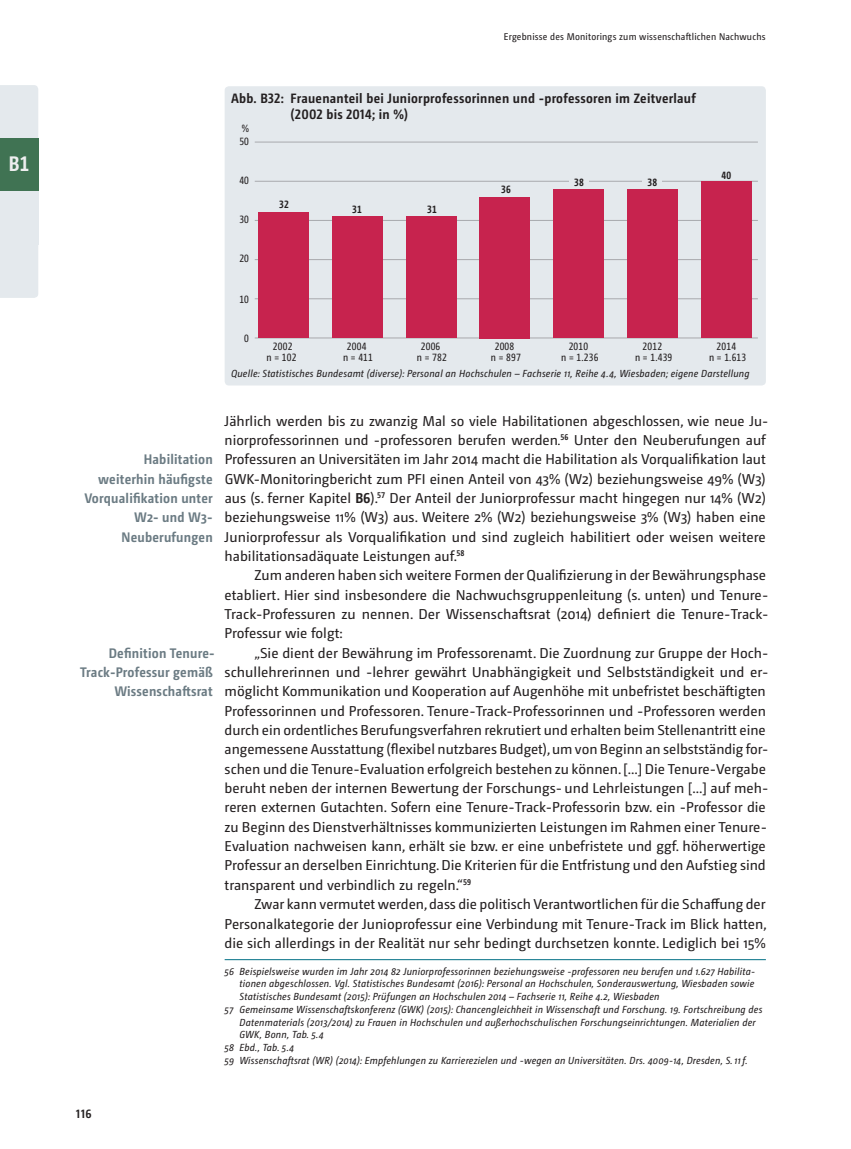
<style>
.page{position:relative;width:851px;height:1149px;background:#fff}
.page>*{position:absolute;margin:0;border:0;box-sizing:border-box;transform-origin:0 0}
.t1{font:700 21px "Camingo Dos Pro Cd";color:#eeeeef}
.t2{font:14.25px/19.4px "Camingo Dos Hof";color:#231f20;text-align:justify}
.t3{font:700 13.8px/19.4px "Camingo Dos Hof S Cd";letter-spacing:.015em;color:#6b7b83;text-align:right}
.t4{font:700 13.5px/15.8px "Camingo Dos Pro S Cd";letter-spacing:.02em;color:#231f20}
.t5{font:700 12px "Camingo Dos Pro S Cd";color:#231f20}
.t6{font:10.5px/12.6px "Camingo Dos Pro Cd";letter-spacing:.02em;color:#231f20}
.t7{font:700 10.5px "Camingo Dos Pro Cd";letter-spacing:.02em;color:#231f20}
.t8{font:italic 10.2px/12.8px "Camingo Dos Pro S Cd";letter-spacing:.02em;color:#231f20;text-align:justify}
.t9{font:9.75px "Camingo Dos Pro S Cd";letter-spacing:.02em;color:#231f20}
.s1{font-family:"Minion Pro";font-size:13.5px;color:#000}
.s2{font-family:"Camingo Dos Pro S Cd";font-weight:700}
</style>
<div class="page">
<div style="left:0;top:244px;width:38px;height:54px;background:#e4e9ed"></div>
<div style="left:0;top:85px;width:38px;height:53px;background:#e4e9ed"></div>
<div style="left:0;top:138px;width:38px;height:53px;background:#407353"></div>
<div style="left:0;top:191px;width:38px;height:53px;background:#e4e9ed"></div>
<hr style="left:225px;top:959px;width:540px;height:1px;background:#006f85">
<div style="left:225px;top:86px;width:540px;height:299px;background:#e4e9ed;border-radius:4px"></div>
<hr style="left:255px;top:142px;width:502px;height:1px;background:#a8a9ad">
<hr style="left:255px;top:337px;width:502px;height:1px;background:#a8a9ad">
<hr style="left:255px;top:298px;width:502px;height:1px;background:#a8a9ad">
<hr style="left:255px;top:181px;width:502px;height:1px;background:#a8a9ad">
<hr style="left:255px;top:220px;width:502px;height:1px;background:#a8a9ad">
<hr style="left:255px;top:259px;width:502px;height:1px;background:#a8a9ad">
<div style="left:258px;top:212px;width:50px;height:126px;background:#c7234e"></div>
<div style="left:332px;top:216px;width:50px;height:122px;background:#c7234e"></div>
<div style="left:406px;top:216px;width:50px;height:122px;background:#c7234e"></div>
<div style="left:480px;top:197px;width:50px;height:141px;background:#c7234e"></div>
<div style="left:553px;top:189px;width:51px;height:149px;background:#c7234e"></div>
<div style="left:627px;top:189px;width:50px;height:149px;background:#c7234e"></div>
<div style="left:701px;top:181px;width:50px;height:157px;background:#c7234e"></div>
<div style="left:569px;top:177px;width:19px;height:6px;background:#e4e9ed"></div>
<div style="left:642px;top:177px;width:19px;height:6px;background:#e4e9ed"></div>
<h1 class="t1" style="left:9px;top:151px;width:22px">B1</h1>
<p class="t9" style="left:504px;top:30px;width:263px">Ergebnisse des Monitorings zum wissenschaftlichen Nachwuchs</p>
<p class="t3" style="left:84px;top:449px;width:130px">Habilitation weiterhin häufigste<br>Vorqualifikation unter<br>W2- und W3-<br>Neuberufungen</p>
<p class="t4" style="left:290px;top:90px;width:406px;text-indent:-60px">Abb. B32: Frauenanteil bei Juniorprofessorinnen und -professoren im Zeitverlauf (2002 bis 2014; in %)</p>
<p class="t6" style="left:239px;top:122px;width:11px">%<br>50</p>
<p class="t6" style="left:239px;top:174px;width:11px">40</p>
<p class="t7" style="left:501px;top:183px;width:11px">36</p>
<p class="t7" style="left:279px;top:198px;width:11px">32</p>
<p class="t7" style="left:352px;top:203px;width:11px">31</p>
<p class="t7" style="left:427px;top:203px;width:11px">31</p>
<p class="t6" style="left:239px;top:213px;width:11px">30</p>
<p class="t6" style="left:239px;top:252px;width:11px">20</p>
<p class="t6" style="left:239px;top:293px;width:11px">10</p>
<p class="t6" style="left:244px;top:332px;width:6px">0</p>
<p class="t7" style="left:721px;top:168px;width:11px">40</p>
<p class="t7" style="left:574px;top:176px;width:11px">38</p>
<p class="t7" style="left:647px;top:176px;width:11px">38</p>
<p class="t6" style="left:273px;top:339px;width:21px">2002</p>
<p class="t6" style="left:347px;top:339px;width:21px">2004</p>
<p class="t6" style="left:421px;top:339px;width:21px">2006</p>
<p class="t6" style="left:494px;top:339px;width:21px">2008</p>
<p class="t6" style="left:568px;top:339px;width:21px">2010</p>
<p class="t6" style="left:642px;top:339px;width:21px">2012</p>
<p class="t6" style="left:716px;top:339px;width:21px">2014</p>
<p class="t6" style="left:266px;top:351px;width:31px">n = 102</p>
<p class="t6" style="left:343px;top:351px;width:31px">n = 411</p>
<p class="t6" style="left:417px;top:351px;width:31px">n = 782</p>
<p class="t6" style="left:491px;top:351px;width:31px">n = 897</p>
<p class="t6" style="left:561px;top:351px;width:39px">n = 1.236</p>
<p class="t6" style="left:635px;top:351px;width:39px">n = 1.439</p>
<p class="t6" style="left:709px;top:351px;width:39px">n = 1.613</p>
<p class="t8" style="left:231px;top:367px;width:520px">Quelle: Statistisches Bundesamt (diverse): Personal an Hochschulen – Fachserie 11, Reihe 4.4, Wiesbaden; eigene Darstellung</p>
<p class="t2" style="left:224px;top:411px;width:544px">Jährlich werden bis zu zwanzig Mal so viele Habilitationen abgeschlossen, wie neue Ju&shy;niorprofessorinnen und - professoren berufen werden<span class="s1">.</span><sup>56</sup> Unter den Neuberufungen auf Professuren an Universitäten im Jahr 2014 macht die Habilitation als Vorqualifikation laut GWK- Monitoringbericht zum PFI einen Anteil von 43% (W2) beziehungsweise 49% (W3) aus (s . ferner Kapitel <span class="s2">B6</span>) .<sup>57</sup> Der Anteil der Juniorprofessur macht hingegen nur 14% (W2) beziehungsweise 11% (W3) aus . Weitere 2% (W2) beziehungsweise 3% (W3) haben eine Juniorprofessur als Vorqualifikation und sind zugleich habilitiert oder weisen weitere habilitationsadäquate Leistungen auf .<sup>58</sup></p>
<p class="t2" style="left:225px;top:565px;width:544px;text-indent:30px">Zum anderen haben sich weitere Formen der Qualifizierung in der Bewährungsphase etabliert . Hier sind insbesondere die Nachwuchsgruppenleitung (s . unten) und Tenure-Track- Professuren zu nennen . Der Wissenschaftsrat (2014) definiert die Tenure- Track-Professur wie folgt:</p>
<p class="t3" style="left:80px;top:642px;width:135px">Definition Tenure-<br>Track- Professur gemäß<br>Wissenschaftsrat</p>
<p class="t2" style="left:225px;top:642px;width:544px;text-indent:30px">„Sie dient der Bewährung im Professorenamt . Die Zuordnung zur Gruppe der Hoch&shy;schullehrerinnen und - lehrer gewährt Unabhängigkeit und Selbstständigkeit und er&shy;möglicht Kommunikation und Kooperation auf Augenhöhe mit unbefristet beschäftigten Professorinnen und Professoren . Tenure- Track- Professorinnen und - Professoren werden durch ein ordentliches Berufungsverfahren rekrutiert und erhalten beim Stellenantritt eine angemessene Ausstattung (flexibel nutzbares Budget), um von Beginn an selbstständig for&shy;schen und die Tenure- Evaluation erfolgreich bestehen zu können . […] Die Tenure- Vergabe beruht neben der internen Bewertung der Forschungs- und Lehrleistungen […] auf meh&shy;reren externen Gutachten . Sofern eine Tenure- Track- Professorin bzw . ein - Professor die zu Beginn des Dienstverhältnisses kommunizierten Leistungen im Rahmen einer Tenure-Evaluation nachweisen kann, erhält sie bzw . er eine unbefristete und ggf . höherwertige Professur an derselben Einrichtung . Die Kriterien für die Entfristung und den Aufstieg sind transparent und verbindlich zu regeln .“<sup>59</sup></p>
<p class="t2" style="left:225px;top:894px;width:542px;text-indent:30px">Zwar kann vermutet werden, dass die politisch Verantwortlichen für die Schaffung der Personalkategorie der Junioprofessur eine Verbindung mit Tenure- Track im Blick hatten, die sich allerdings in der Realität nur sehr bedingt durchsetzen konnte . Lediglich bei 15%</p>
<p class="t8" style="left:239px;top:964px;width:516px;text-indent:-15px">56 Beispielsweise wurden im Jahr 2014 82 Juniorprofessorinnen beziehungsweise -professoren neu berufen und 1.627 Habilita&shy;tionen abgeschlossen. Vgl. Statistisches Bundesamt (2016): Personal an Hochschulen, Sonderauswertung, Wiesbaden sowie Statistisches Bundesamt (2015): Prüfungen an Hochschulen 2014 – Fachserie 11, Reihe 4.2, Wiesbaden</p>
<p class="t8" style="left:239px;top:1002px;width:524px;text-align:left;text-indent:-15px">57 Gemeinsame Wissenschaftskonferenz (GWK) (2015): Chancengleichheit in Wissenschaft und Forschung. 19. Fortschreibung des<br>Datenmaterials (2013/2014) zu Frauen in Hochschulen und außerhochschulischen Forschungseinrichtungen. Materialien der<br>GWK, Bonn, Tab. 5.4</p>
<p class="t8" style="left:225px;top:1040px;width:71px">58 Ebd., Tab. 5.4</p>
<p class="t5" style="left:76px;top:1106px;width:17px">116</p>
<p class="t8" style="left:225px;top:1053px;width:524px">59 Wissenschaftsrat (WR) (2014): Empfehlungen zu Karrierezielen und -wegen an Universitäten. Drs. 4009-14, Dresden, S. 11 f.</p>
</div>
